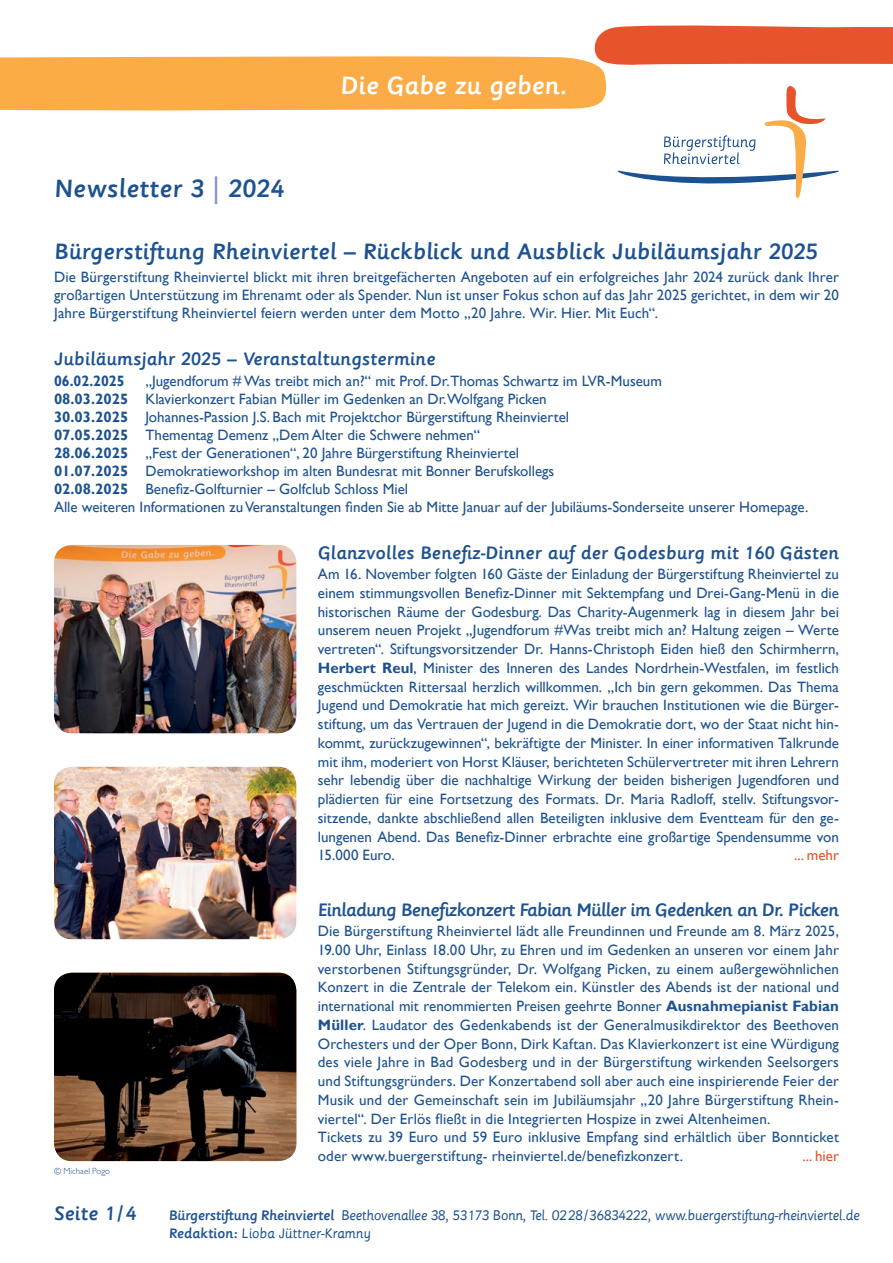
<style>
.page{position:relative;width:893px;height:1263px;background:#fff}
.page>*{position:absolute;margin:0;border:0;box-sizing:border-box;transform-origin:0 0}
.t1{font:500 27px "Sassoon Primary Com";letter-spacing:.005em;color:#1d5291}
.t2{font:500 27px "Sassoon Primary Com";color:#fff}
.t3{font:500 24px "Sassoon Primary Com";color:#1d5291}
.t4{font:500 21px "Sassoon Primary Com";letter-spacing:.005em;color:#1d5291}
.t5{font:500 19.5px "Sassoon Primary Com";color:#1d5291}
.t6{font:500 19.5px "Sassoon Primary Com";letter-spacing:-.04em;color:#1d5291}
.t7{font:15px/18.8px "Gill Sans";color:#1d5291;text-align:justify}
.t8{font:15px "Gill Sans";color:#e7532b}
.t9{font:700 15px "Gill Sans";color:#1d5291;scale:.95 1}
.t10{font:14.85px "Sassoon Primary Com";letter-spacing:-.025em;color:#1d5291}
.t11{font:300 9px "Gill Sans MT Pro";color:#1d5291}
.s1{color:#8792bb}
.s2{font-weight:700}
.s3{font-weight:500}
</style>
<div class="page">
<svg style="left:0;top:25px;width:893px;height:173px"></svg>
<img style="left:54px;top:545px;width:242px;height:188px">
<img style="left:54px;top:767px;width:242px;height:172px">
<img style="left:54px;top:973px;width:242px;height:188px">
<h1 class="t1" style="left:54px;top:173px;width:231px">Newsletter 3 <span class="s1">|</span> 2024</h1>
<h1 class="t2" style="left:340px;top:70px;width:228px">Die Gabe zu geben.</h1>
<p class="t3" style="left:54px;top:238px;width:765px">Bürgerstiftung Rheinviertel – Rückblick und Ausblick Jubiläumsjahr 2025</p>
<p class="t7" style="left:54px;top:268px;width:786px;line-height:18px">Die Bürgerstiftung Rheinviertel blickt mit ihren breitgefächerten Angeboten auf ein erfolgreiches Jahr 2024 zurück dank Ihrer großartigen Unterstützung im Ehrenamt oder als Spender. Nun ist unser Fokus schon auf das Jahr 2025 gerichtet, in dem wir 20<br>Jahre Bürgerstiftung Rheinviertel feiern werden unter dem Motto „20 Jahre. Wir. Hier. Mit Euch“.</p>
<p class="t5" style="left:54px;top:347px;width:383px">Jubiläumsjahr 2025 – Veranstaltungstermine</p>
<p class="t9" style="left:54px;top:371px;width:76px">06.02.2025</p>
<p class="t7" style="left:146px;top:371px;width:518px">„Jugendforum # Was treibt mich an?“ mit Prof. Dr.Thomas Schwartz im LVR-Museum</p>
<p class="t7" style="left:54px;top:389px;width:494px"><span class="s2">08.03.2025</span> Klavierkonzert Fabian Müller im Gedenken an Dr.Wolfgang Picken</p>
<p class="t7" style="left:54px;top:407px;width:517px"><span class="s2">30.03.2025</span> Johannes-Passion J.S. Bach mit Projektchor Bürgerstiftung Rheinviertel</p>
<p class="t7" style="left:54px;top:425px;width:428px"><span class="s2">07.05.2025</span> Thementag Demenz „Dem Alter die Schwere nehmen“</p>
<p class="t7" style="left:54px;top:443px;width:467px"><span class="s2">28.06.2025</span> „Fest der Generationen“, 20 Jahre Bürgerstiftung Rheinviertel</p>
<p class="t7" style="left:54px;top:461px;width:502px"><span class="s2">01.07.2025</span> Demokratieworkshop im alten Bundesrat mit Bonner Berufskollegs</p>
<p class="t7" style="left:54px;top:479px;width:356px"><span class="s2">02.08.2025</span> Benefiz-Golfturnier – Golfclub Schloss Miel</p>
<p class="t7" style="left:54px;top:497px;width:756px">Alle weiteren Informationen zu Veranstaltungen finden Sie ab Mitte Januar auf der Jubiläums-Sonderseite unserer Homepage.</p>
<p class="t5" style="left:318px;top:541px;width:523px">Glanzvolles Benefiz-Dinner auf der Godesburg mit 160 Gästen</p>
<p class="t7" style="left:318px;top:565px;width:523px">Am 16. November folgten 160 Gäste der Einladung der Bürgerstiftung Rheinviertel zu einem stimmungsvollen Benefiz-Dinner mit Sektempfang und Drei-Gang-Menü in die historischen Räume der Godesburg. Das Charity-Augenmerk lag in diesem Jahr bei unserem neuen Projekt „Jugendforum #Was treibt mich an? Haltung zeigen – Werte vertreten“. Stiftungsvorsitzender Dr. Hanns-Christoph Eiden hieß den Schirmherrn, <span class="s2">Herbert Reul</span>, Minister des Inneren des Landes Nordrhein-Westfalen, im festlich geschmückten Rittersaal herzlich willkommen. „Ich bin gern gekommen. Das Thema Jugend und Demokratie hat mich gereizt. Wir brauchen Institutionen wie die Bürger&shy;stiftung, um das Vertrauen der Jugend in die Demokratie dort, wo der Staat nicht hin&shy;kommt, zurückzugewinnen“, bekräftigte der Minister. In einer informativen Talkrunde mit ihm, moderiert von Horst Kläuser, berichteten Schülervertreter mit ihren Lehrern sehr lebendig über die nachhaltige Wirkung der beiden bisherigen Jugendforen und plädierten für eine Fortsetzung des Formats. Dr. Maria Radloff, stellv. Stiftungsvor&shy;sitzende, dankte abschließend allen Beteiligten inklusive dem Eventteam für den ge&shy;lungenen Abend. Das Benefiz-Dinner erbrachte eine großartige Spendensumme von 15.000 Euro.</p>
<p class="t8" style="left:794px;top:846px;width:46px">... mehr</p>
<p class="t11" style="left:54px;top:1165px;width:57px">© Michael Pogo</p>
<p class="t6" style="left:318px;top:898px;width:523px">Einladung Benefizkonzert Fabian Müller im Gedenken an Dr. Picken</p>
<p class="t7" style="left:318px;top:922px;width:523px">Die Bürgerstiftung Rheinviertel lädt alle Freundinnen und Freunde am 8. März 2025, 19.00 Uhr, Einlass 18.00 Uhr, zu Ehren und im Gedenken an unseren vor einem Jahr verstorbenen Stiftungsgründer, Dr. Wolfgang Picken, zu einem außergewöhnlichen Konzert in die Zentrale der Telekom ein. Künstler des Abends ist der national und international mit renommierten Preisen geehrte Bonner <span class="s2">Ausnahmepianist Fabian Müller</span>. Laudator des Gedenkabends ist der Generalmusikdirektor des Beethoven Orchesters und der Oper Bonn, Dirk Kaftan. Das Klavierkonzert ist eine Würdigung des viele Jahre in Bad Godesberg und in der Bürgerstiftung wirkenden Seelsorgers und Stiftungsgründers. Der Konzertabend soll aber auch eine inspirierende Feier der Musik und der Gemeinschaft sein im Jubiläumsjahr „20 Jahre Bürgerstiftung Rhein&shy;viertel“. Der Erlös fließt in die Integrierten Hospize in zwei Altenheimen.</p>
<p class="t7" style="left:318px;top:1128px;width:523px">Tickets zu 39 Euro und 59 Euro inklusive Empfang sind erhältlich über Bonnticket oder www.buergerstiftung- rheinviertel.de/benefizkonzert.</p>
<p class="t8" style="left:802px;top:1147px;width:38px">... hier</p>
<p class="t4" style="left:54px;top:1201px;width:84px">Seite 1/4</p>
<p class="t10" style="left:169px;top:1206px;width:693px"><span class="s3">Bürgerstiftung Rheinviertel</span> Beethovenallee 38, 53173 Bonn, Tel. 0228/36834222, www.buergerstiftung-rheinviertel.de</p>
<p class="t10" style="left:169px;top:1224px;width:204px"><span class="s3">Redaktion:</span> Lioba Jüttner-Kramny</p>
</div>
